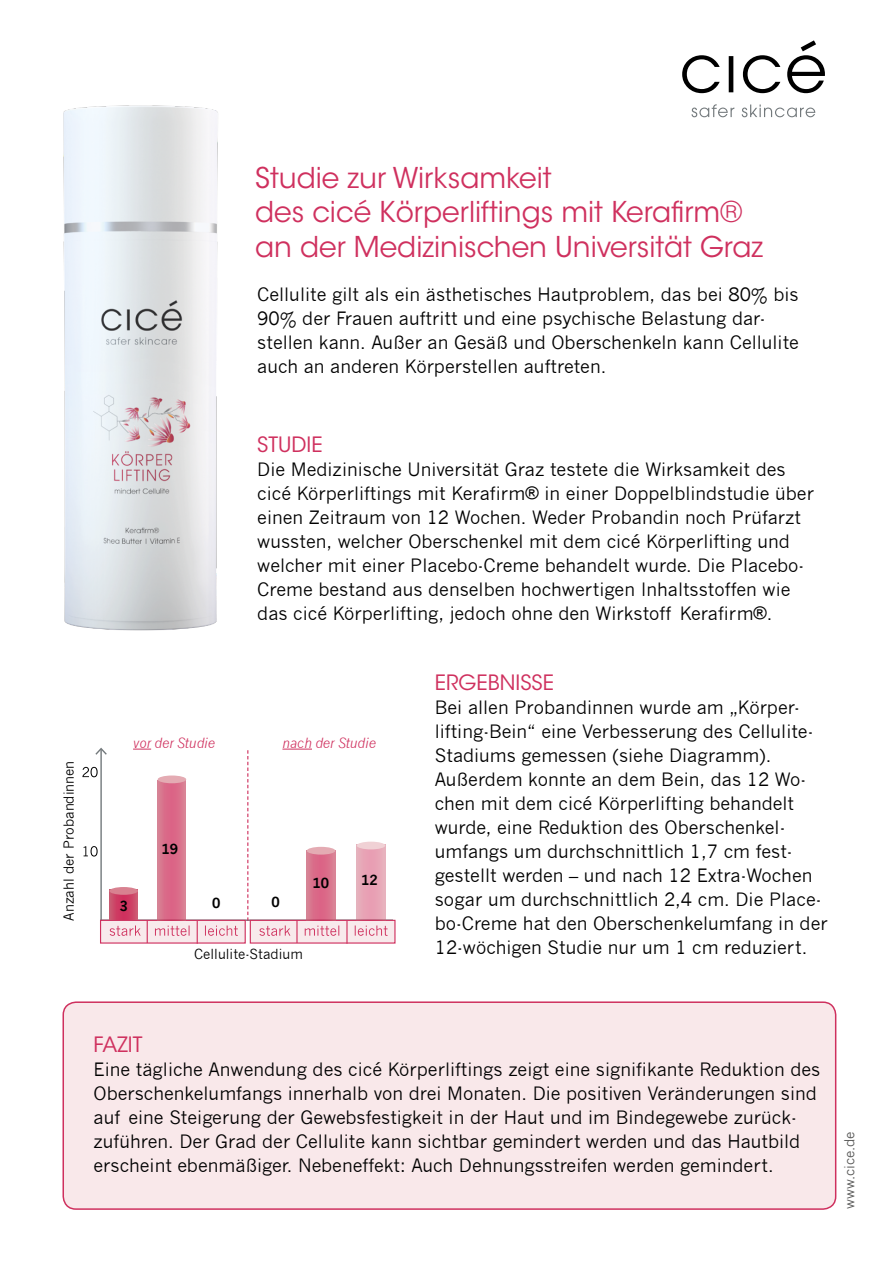
<style>
.page{position:relative;width:893px;height:1263px;background:#fff}
.page>*{position:absolute;margin:0;border:0;box-sizing:border-box;transform-origin:0 0}
.t1{font:28.5px/34.5px "ITC Avant Garde MM 300 750";color:#cf305e}
.t2{font:21px "ITC Avant Garde MM 300 750";letter-spacing:-.01em;color:#cf305e}
.t3{font:18px/24px "News Gothic";color:#000}
.t4{font:13.65px "News Gothic";color:#000}
.t5{font:italic 13.65px "News Gothic";color:#cf305e}
.t6{font:700 13.65px "News Gothic";color:#000}
.t7{font:13.5px "News Gothic";color:#575756}
</style>
<div class="page">
<div style="left:63px;top:1002px;width:773px;height:207px;background:#f9e8ea;border-radius:13px"></div>
<div style="left:63px;top:1001px;width:773px;height:209px;border:2px solid #cf305e;border-radius:13px"></div>
<svg style="left:682px;top:55px;width:38px;height:38px"></svg>
<svg style="left:729px;top:56px;width:4px;height:36px"></svg>
<svg style="left:743px;top:55px;width:37px;height:38px"></svg>
<svg style="left:787px;top:40px;width:38px;height:53px"></svg>
<svg style="left:691px;top:104px;width:43px;height:13px"></svg>
<svg style="left:742px;top:105px;width:73px;height:12px"></svg>
<img style="left:63px;top:105px;width:155px;height:526px">
<hr style="left:100px;top:919px;width:293px;height:2px;background:#73797c">
<hr style="left:100px;top:749px;width:2px;height:171px;background:#73797c">
<svg style="left:95px;top:748px;width:12px;height:7px"></svg>
<svg style="left:84px;top:846px;width:14px;height:10px"></svg>
<svg style="left:82px;top:767px;width:16px;height:10px"></svg>
<div style="left:100px;top:920px;width:146px;height:23px;background:#f8eaec;border:1px solid #cf305e"></div>
<svg style="left:110px;top:920px;width:128px;height:24px"></svg>
<div style="left:250px;top:920px;width:146px;height:23px;background:#f8eaec;border:1px solid #cf305e"></div>
<svg style="left:259px;top:925px;width:129px;height:11px"></svg>
<hr style="left:296px;top:920px;width:2px;height:23px;background:#cf305e">
<hr style="left:346px;top:921px;width:2px;height:23px;background:#cf305e">
<svg style="left:247px;top:750px;width:1px;height:171px"></svg>
<svg style="left:133px;top:749px;width:18px;height:1px"></svg>
<hr style="left:282px;top:749px;width:30px;height:1px;background:#cf305e">
<svg style="left:110px;top:892px;width:28px;height:27px"></svg>
<svg style="left:158px;top:780px;width:28px;height:140px;background:#d9708b"></svg>
<svg style="left:307px;top:852px;width:28px;height:68px;background:#d9708b"></svg>
<div style="left:307px;top:847px;width:28px;height:8px;background:#e4abb3;border-radius:50%"></div>
<div style="left:357px;top:845px;width:28px;height:75px;background:#e8a4b5"></div>
<div style="left:357px;top:842px;width:28px;height:7px;background:#f0d1d5;border-radius:50%"></div>
<div style="left:158px;top:775px;width:28px;height:8px;background:#e4abb3;border-radius:50%"></div>
<div style="left:109px;top:887px;width:29px;height:8px;background:#d88190;border-radius:50%"></div>
<p class="t4" style="left:61px;top:921px;width:162px;rotate:-90deg">Anzahl der Probandinnen</p>
<h1 class="t1" style="left:255px;top:161px;width:510px">Studie zur Wirksamkeit<br>des cicé Körperliftings mit Kerafirm® an der Medizinischen Universität Graz</h1>
<p class="t3" style="left:257px;top:283px;width:543px">Cellulite gilt als ein ästhetisches Hautproblem, das bei 80% bis 90% der Frauen auftritt und eine psychische Belastung dar&shy;stellen kann. Außer an Gesäß und Oberschenkeln kann Cellulite auch an anderen Körperstellen auftreten.</p>
<p class="t2" style="left:257px;top:432px;width:67px">STUDIE</p>
<p class="t3" style="left:257px;top:458px;width:558px">Die Medizinische Universität Graz testete die Wirksamkeit des cicé Körperliftings mit Kerafirm® in einer Doppelblindstudie über einen Zeitraum von 12 Wochen. Weder Probandin noch Prüfarzt wussten, welcher Oberschenkel mit dem cicé Körperlifting und welcher mit einer Placebo-Creme behandelt wurde. Die Placebo-Creme bestand aus denselben hochwertigen Inhaltsstoffen wie das cicé Körperlifting, jedoch ohne den Wirkstoff Kerafirm®.</p>
<p class="t5" style="left:133px;top:735px;width:84px">vor der Studie</p>
<p class="t5" style="left:282px;top:735px;width:95px">nach der Studie</p>
<p class="t6" style="left:119px;top:897px;width:10px">3</p>
<p class="t6" style="left:162px;top:840px;width:18px">19</p>
<p class="t6" style="left:212px;top:895px;width:10px">0</p>
<p class="t6" style="left:271px;top:894px;width:10px">0</p>
<p class="t6" style="left:313px;top:874px;width:18px">10</p>
<p class="t6" style="left:361px;top:872px;width:18px">12</p>
<p class="t4" style="left:194px;top:946px;width:110px">Cellulite-Stadium</p>
<p class="t2" style="left:435px;top:670px;width:121px">ERGEBNISSE</p>
<p class="t3" style="left:435px;top:696px;width:394px">Bei allen Probandinnen wurde am „Körper&shy;lifting-Bein“ eine Verbesserung des Cellulite-Stadiums gemessen (siehe Diagramm).<br>Außerdem konnte an dem Bein, das 12 Wo&shy;chen mit dem cicé Körperlifting behandelt wurde, eine Reduktion des Oberschenkel&shy;umfangs um durchschnittlich 1,7 cm fest&shy;gestellt werden – und nach 12 Extra-Wochen sogar um durchschnittlich 2,4 cm. Die Place&shy;bo-Creme hat den Oberschenkelumfang in der 12-wöchigen Studie nur um 1 cm reduziert.</p>
<p class="t2" style="left:94px;top:1032px;width:51px">FAZIT</p>
<p class="t3" style="left:94px;top:1057px;width:728px">Eine tägliche Anwendung des cicé Körperliftings zeigt eine signifikante Reduktion des Oberschenkelumfangs innerhalb von drei Monaten. Die positiven Veränderungen sind auf eine Steigerung der Gewebsfestigkeit in der Haut und im Bindegewebe zurück&shy;zuführen. Der Grad der Cellulite kann sichtbar gemindert werden und das Hautbild erscheint ebenmäßiger. Nebeneffekt: Auch Dehnungsstreifen werden gemindert.</p>
<p class="t7" style="left:842px;top:1208px;width:79px;rotate:-90deg">www.cice.de</p>
</div>
